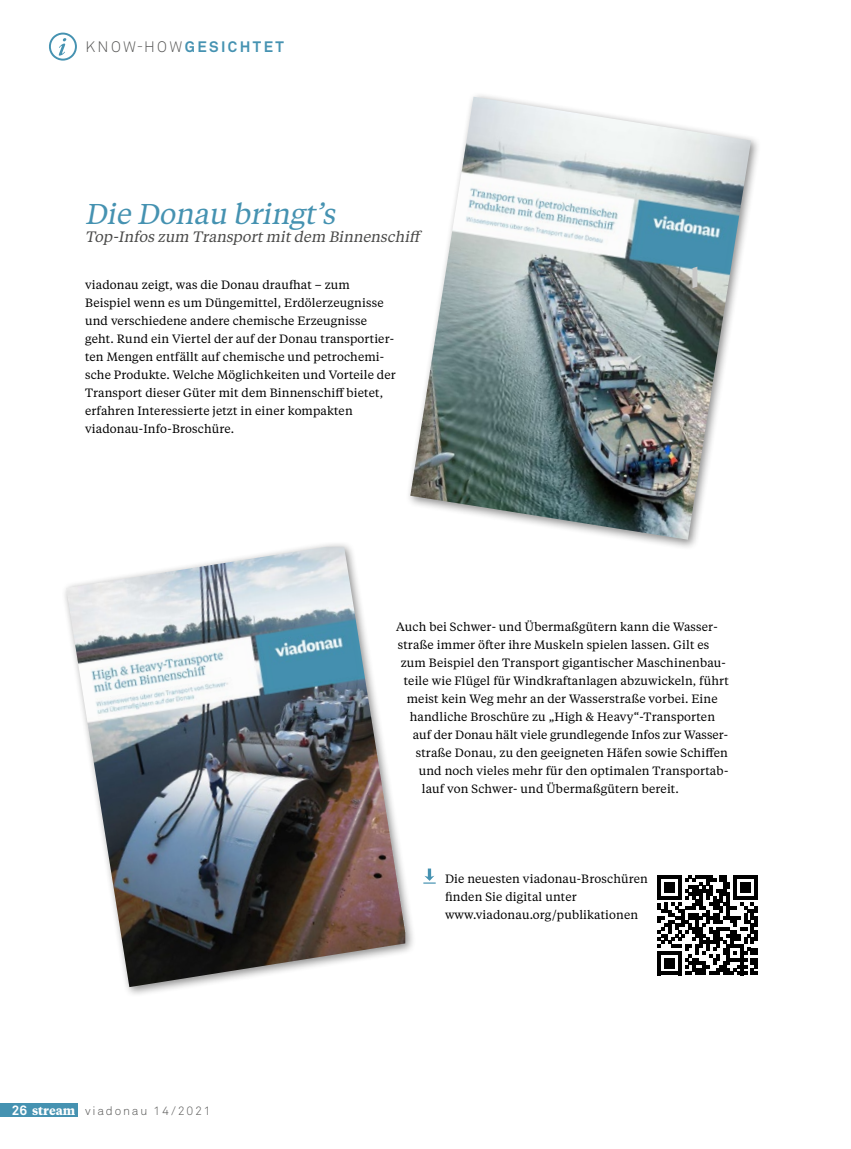
<style>
.page{position:relative;width:851px;height:1149px;background:#fff}
.page>*{position:absolute;margin:0;border:0;box-sizing:border-box;transform-origin:0 0}
.t1{font:italic 28.5px "Tiempos Text";color:#4592b1}
.t2{font:italic 15px "Tiempos Text";color:#4a4a49}
.t3{font:700 15px "Akkurat Std";letter-spacing:.16em;color:#4592b1}
.t4{font:12px/18px "Tiempos Text";letter-spacing:.01em;color:#000}
.t5{font:300 12px "Akkurat Std";letter-spacing:.15em;color:#575756}
.s1{font-weight:300;color:#575756}
.s2{font-weight:700;font-size:13.5px;color:#fff}
.s3{font-family:"Tiempos Text";font-weight:700;color:#fff}
</style>
<div class="page">
<svg style="left:657px;top:875px;width:100px;height:99px"></svg>
<img style="left:410px;top:97px;width:341px;height:442px">
<svg style="left:692px;top:266px;width:5px;height:22px"></svg>
<svg style="left:423px;top:868px;width:12px;height:15px"></svg>
<img style="left:66px;top:546px;width:339px;height:440px">
<svg style="left:49px;top:33px;width:28px;height:28px"></svg>
<div style="left:0;top:1102px;width:77px;height:14px;background:#4592b1"></div>
<p class="t3" style="left:85px;top:38px;width:200px"><span class="s1">KNOW-HOW</span>GESICHTET</p>
<h1 class="t1" style="left:85px;top:195px;width:258px">Die Donau bringt’s</h1>
<p class="t2" style="left:85px;top:227px;width:339px">Top-Infos zum Transportmitdem Binnenschiff</p>
<p class="t4" style="left:85px;top:275px;width:312px">viadonau zeigt, was die Donau draufhat – zum Beispiel wenn es um Düngemittel, Erdölerzeugnisse und verschiedene andere chemische Erzeugnisse geht. Rund ein Viertel der auf der Donau transportier&shy;ten Mengen entfällt auf chemische und petrochemi&shy;sche Produkte. Welche Möglichkeiten und Vorteile der Transport dieser Güter mit dem Binnenschiff bietet, erfahren Interessierte jetzt in einer kompakten viadonau-Info-Broschüre.</p>
<p class="t4" style="left:396px;top:617px;width:323px">Auch bei Schwer- und Übermaßgütern kann die Wasser-</p>
<p class="t4" style="left:398px;top:635px;width:313px">straße immer öfter ihre Muskeln spielen lassen. Gilt es</p>
<p class="t4" style="left:400px;top:653px;width:326px">zum Beispiel den Transport gigantischer Maschinenbau-</p>
<p class="t4" style="left:404px;top:671px;width:326px">teile wie Flügel für Windkraftanlagen abzuwickeln, führt</p>
<p class="t4" style="left:406px;top:689px;width:312px">meist kein Weg mehr an der Wasserstraße vorbei. Eine</p>
<p class="t4" style="left:410px;top:707px;width:307px">handliche Broschüre zu „High &amp; Heavy“-Transporten</p>
<p class="t4" style="left:412px;top:725px;width:317px">auf der Donau hält viele grundlegende Infos zur Wasser-</p>
<p class="t4" style="left:416px;top:743px;width:313px">straße Donau, zu den geeigneten Häfen sowie Schiffen</p>
<p class="t4" style="left:418px;top:761px;width:311px">und noch vieles mehr für den optimalen Transportab-</p>
<p class="t4" style="left:422px;top:779px;width:258px">lauf von Schwer- und Übermaßgütern bereit.</p>
<p class="t5" style="left:12px;top:1103px;width:200px"><span class="s2">26</span> <span class="s3">stream</span> viadonau 14/2021</p>
<p class="t4" style="left:445px;top:869px;width:204px">Die neuesten viadonau-Broschüren finden Sie digital unter www.viadonau.org/publikationen</p>
</div>
